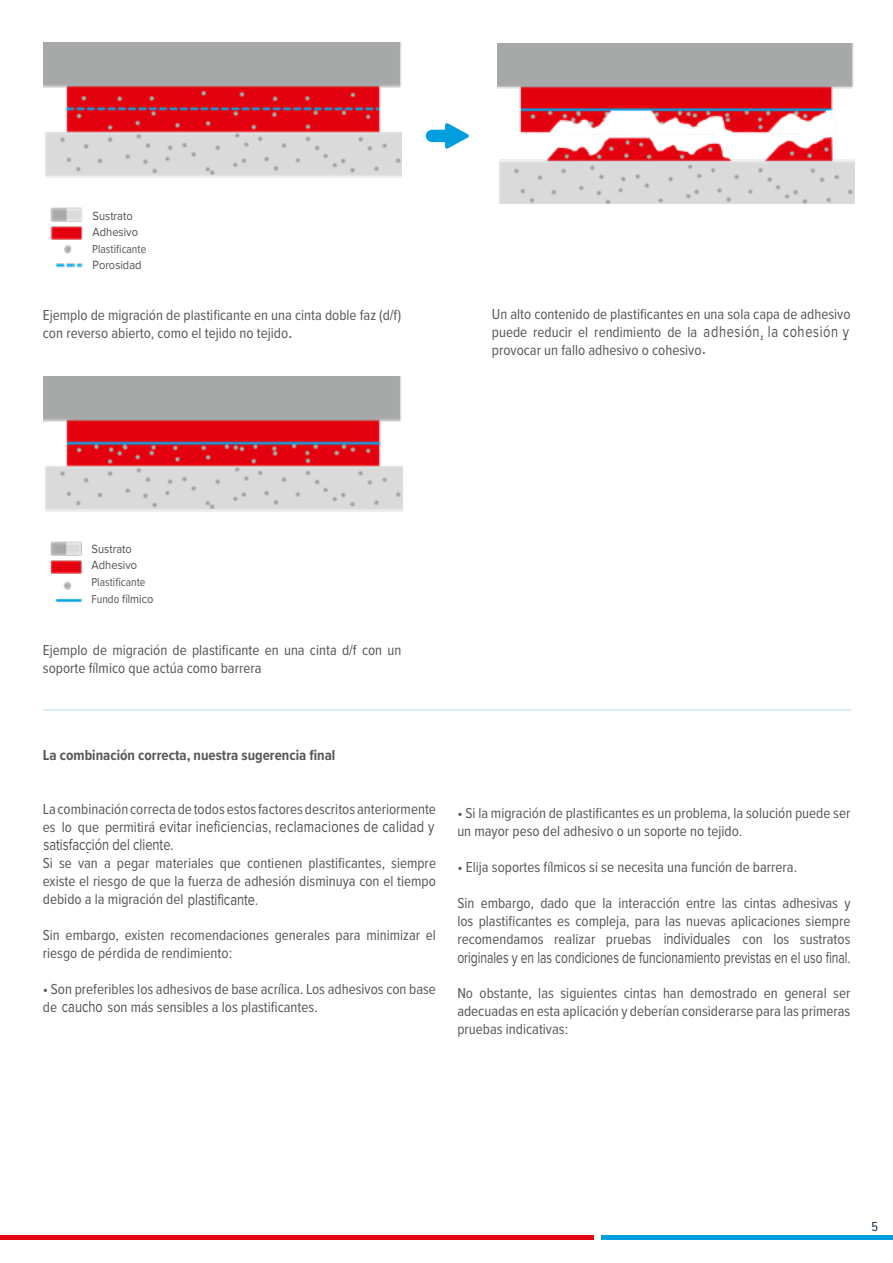
<style>
.page{position:relative;width:893px;height:1263px;background:#fff}
.page>*{position:absolute;margin:0;border:0;box-sizing:border-box;transform-origin:0 0}
.t1{font:16.5px/17.5px "Proxima Nova";letter-spacing:.02em;color:#505052;scale:.78 1}
.t2{font:16.5px "Proxima Nova";color:#505052;scale:.73 1}
.t3{font:16.5px "Proxima Nova";color:#505052;scale:.78 1}
.t4{font:16.5px "Proxima Nova";letter-spacing:.05em;color:#505052;scale:.78 1}
.t5{font:15px/18px "Proxima Nova Cond";color:#585757}
.t6{font:700 15px "Proxima Nova Cond";color:#585757}
.t7{font:13.5px "Proxima Nova Cond";color:#1e2b4f}
.t8{font:12.3px/16.4px "Proxima Nova";color:#505052;scale:.9 1}
.t9{font:12px/16.5px "Proxima Nova Cond";color:#585757}
.s1{font-family:"Proxima Nova";font-weight:600;font-size:16.5px;color:#505052}
</style>
<div class="page">
<div style="left:0;top:1235px;width:594px;height:5px;background:#e30613"></div>
<div style="left:602px;top:1235px;width:291px;height:5px;background:#009ddf"></div>
<hr style="left:43px;top:709px;width:808px;height:2px;background:#c9e6f9">
<img style="left:43px;top:43px;width:358px;height:225px">
<img style="left:44px;top:376px;width:358px;height:227px">
<img style="left:497px;top:43px;width:357px;height:161px">
<svg style="left:426px;top:123px;width:43px;height:26px"></svg>
<div style="left:87px;top:204px;width:104px;height:70px;background:#fff"></div>
<div style="left:86px;top:538px;width:104px;height:70px;background:#fff"></div>
<p class="t9" style="left:92px;top:207px;width:56px">Substrato<br>Adesivo<br>Plastificante<br>Porosidade</p>
<p class="t8" style="left:93px;top:208px;width:52px">Sustrato<br>Adhesivo</p>
<p class="t8" style="left:93px;top:257px;width:56px">Porosidad</p>
<p class="t5" style="left:43px;top:305px;width:360px">Ejemplo de migración de plastificante en una cinta doble faz (d/f)</p>
<p class="t5" style="left:43px;top:323px;width:250px">con reverso abierto, como el tejido no tejido<span class="s1">.</span></p>
<p class="t5" style="left:492px;top:304px;width:360px">Un alto contenido de plastificantes en una sola capa de adhesivo puede reducir el rendimiento de la adhesión y la cohesión y</p>
<p class="t4" style="left:704px;top:324px;width:188px">adhesión, la cohesión y</p>
<p class="t5" style="left:492px;top:340px;width:215px">provocar un fallo adhesivo o cohesivo<span class="s1">.</span></p>
<p class="t8" style="left:92px;top:541px;width:52px">Sustrato<br>Adhesivo</p>
<p class="t8" style="left:122px;top:591px;width:36px">fílmico</p>
<p class="t9" style="left:91px;top:541px;width:61px">Substrato<br>Adesivo<br>Plastificante<br>Fundo filmíco</p>
<p class="t5" style="left:43px;top:641px;width:360px">Ejemplo de migración de plastificante en una cinta d/f con un soporte fílmico que actúa como barrera</p>
<p class="t6" style="left:43px;top:744px;width:294px">La combinación correcta, nuestra sugerencia final</p>
<p class="t5" style="left:43px;top:799px;width:395px">La combinación correcta de todos estos factores descritos anteriormente es lo que permitirá al cliente evitar ineficiencias, reclamaciones de calidad y satisfacción del cliente.<br>Si se van a pegar materiales que contienen plastificantes, siempre existe el riesgo de que la fuerza de adhesión disminuya con el tiempo debido a la migración del plastifican-te.</p>
<p class="t5" style="left:43px;top:925px;width:395px">Sin embargo, existen recomendaciones generales para minimizar el riesgo de pérdida de rendimiento:</p>
<p class="t5" style="left:43px;top:979px;width:395px">• Son preferibles los adhesivos de base acrílica. Los adhesivos con base de cau-cho son más sensibles a los plastificantes.</p>
<p class="t1" style="left:43px;top:818px;width:503px;text-indent:116px">evitar ineficiencias, reclamaciones de calidad y satisfacción del cliente.</p>
<p class="t3" style="left:188px;top:892px;width:91px">plastificante.</p>
<p class="t3" style="left:62px;top:999px;width:54px">caucho</p>
<p class="t5" style="left:457px;top:803px;width:395px">• Si la migración de plastificantes es un problema, la solución puede ser un mayor peso del adhesivo o un soporte no tejido.</p>
<p class="t5" style="left:457px;top:857px;width:341px">• Elija soportes fílmicos si se necesita una función de barrera.</p>
<p class="t5" style="left:457px;top:893px;width:395px;text-align:justify">Sin embargo, dado que la interacción entre las cintas adhesivas y los plastificantes es compleja, para las nuevas aplicaciones siempre recomendamos realizar pruebas indivi-duales con los sustratos originales y en las condiciones de funcionamiento previstas en el uso final.</p>
<p class="t5" style="left:457px;top:983px;width:395px;text-align:justify">No obstante, las siguientes cintas han demostrado en general ser adecuadas en esta aplicación y deberían considerarse para las primeras pruebas indicativas:</p>
<p class="t3" style="left:664px;top:931px;width:87px">individuales</p>
<p class="t2" style="left:457px;top:950px;width:540px">originales y en las condiciones de funcionamiento previstas en el uso final.</p>
<p class="t7" style="left:871px;top:1217px;width:8px">5</p>
</div>
